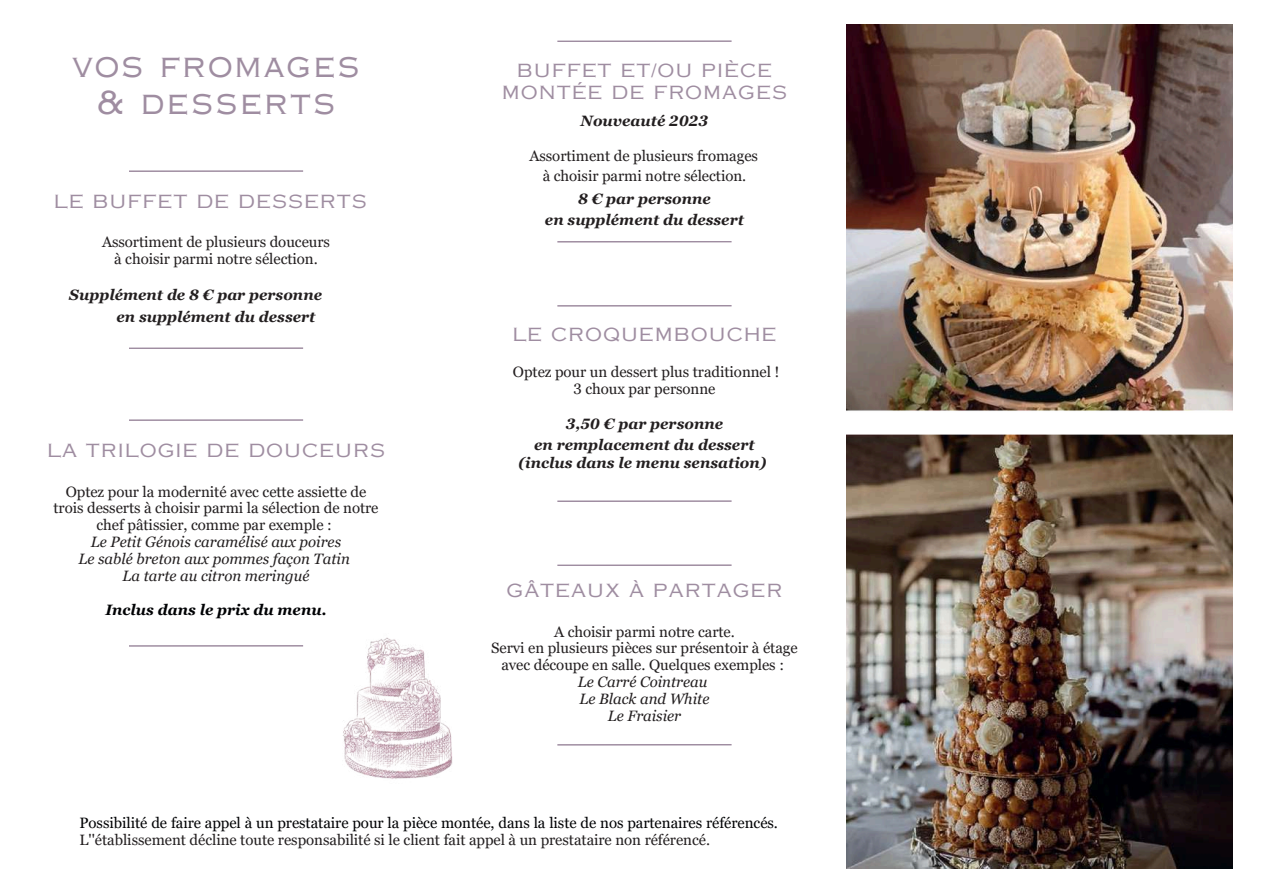
<style>
.page{position:relative;width:1263px;height:894px;background:#fff}
.page>*{position:absolute;margin:0;border:0;box-sizing:border-box;transform-origin:0 0}
.t1{font:31.5px/37.2px "Copperplate Gothic LT Pro 32 AB";letter-spacing:.055em;color:#9f8da1;text-align:center}
.t2{font:18px/21.3px "Copperplate Gothic LT Pro 32 AB";letter-spacing:.055em;color:#9f8da1;text-align:center}
.t3{font:15px/16.8px "Georgia Pro";letter-spacing:-.005em;color:#231f20;text-align:center}
.t4{font:italic 700 15px/21.3px "Georgia Pro";color:#231f20;text-align:center}
.t5{font:italic 15px/16.8px "Georgia Pro";color:#231f20;text-align:center}
.t6{font:15px "Georgia Pro";color:#000204}
.t7{font:italic 700 15px "Georgia Pro";color:#000204}
</style>
<div class="page">
<img style="left:847px;top:24px;width:386px;height:844px">
<img style="left:343px;top:637px;width:110px;height:142px">
<hr style="left:129px;top:170px;width:174px;height:2px;background:#9f8da1">
<hr style="left:129px;top:347px;width:174px;height:2px;background:#9f8da1">
<hr style="left:129px;top:419px;width:174px;height:2px;background:#9f8da1">
<hr style="left:129px;top:645px;width:174px;height:1px;background:#9f8da1">
<hr style="left:557px;top:40px;width:175px;height:2px;background:#9f8da1">
<hr style="left:557px;top:241px;width:175px;height:1px;background:#9f8da1">
<hr style="left:557px;top:305px;width:175px;height:1px;background:#9f8da1">
<hr style="left:557px;top:500px;width:175px;height:2px;background:#9f8da1">
<hr style="left:557px;top:564px;width:175px;height:2px;background:#9f8da1">
<hr style="left:557px;top:743px;width:175px;height:2px;background:#9f8da1">
<h1 class="t1" style="left:72px;top:51px;width:289px">vos fromages &amp; desserts</h1>
<p class="t2" style="left:54px;top:193px;width:315px">LE BUFFET DE DESSERTS</p>
<p class="t3" style="left:102px;top:233px;width:230px">Assortiment de plusieurs douceurs à choisir parmi notre sélection.</p>
<p class="t4" style="left:116px;top:284px;width:207px;text-align:left;text-indent:-47px">Supplément de 8 € par personne en supplément du dessert</p>
<p class="t2" style="left:47px;top:442px;width:339px">LA TRILOGIE DE DOUCEURS</p>
<p class="t3" style="left:53px;top:482px;width:326px">Optez pour la modernité avec cette assiette de trois desserts à choisir parmi la sélection de notre chef pâtissier, comme par exemple :</p>
<p class="t5" style="left:78px;top:533px;width:273px">Le Petit Génois caramélisé aux poires<br>Le sablé breton aux pommes façon Tatin<br>La tarte au citron meringué</p>
<p class="t7" style="left:105px;top:600px;width:223px">Inclus dans le prix du menu.</p>
<p class="t2" style="left:502px;top:63px;width:287px">BUFFET ET/OU PIÈCE<br>MONTÉE DE FROMAGES</p>
<p class="t4" style="left:581px;top:110px;width:129px">Nouveauté 2023</p>
<p class="t3" style="left:529px;top:146px;width:230px;line-height:20.2px">Assortiment de plusieurs fromages à choisir parmi notre sélection.</p>
<p class="t4" style="left:545px;top:188px;width:200px">8 € par personne<br>en supplément du dessert</p>
<p class="t2" style="left:512px;top:326px;width:266px">LE CROQUEMBOUCHE</p>
<p class="t3" style="left:513px;top:363px;width:268px">Optez pour un dessert plus traditionnel !<br>3 choux par personne</p>
<p class="t4" style="left:534px;top:413px;width:222px">3,50 € par personne<br>en remplacement du dessert</p>
<p class="t4" style="left:518px;top:452px;width:250px">(inclus dans le menu sensation)</p>
<p class="t2" style="left:506px;top:582px;width:278px">GÂTEAUX À PARTAGER</p>
<p class="t3" style="left:491px;top:622px;width:308px">A choisir parmi notre carte.<br>Servi en plusieurs pièces sur présentoir à étage avec découpe en salle. Quelques exemples :</p>
<p class="t5" style="left:578px;top:673px;width:133px">Le Carré Cointreau<br>Le Black and White<br>Le Fraisier</p>
<p class="t6" style="left:80px;top:814px;width:700px">Possibilité de faire appel à un prestataire pour la pièce montée, dans la liste de nos partenaires référencés.</p>
<p class="t3" style="left:80px;top:831px;width:632px">L''établissement décline toute responsabilité si le client fait appel à un prestataire non référencé.</p>
</div>
